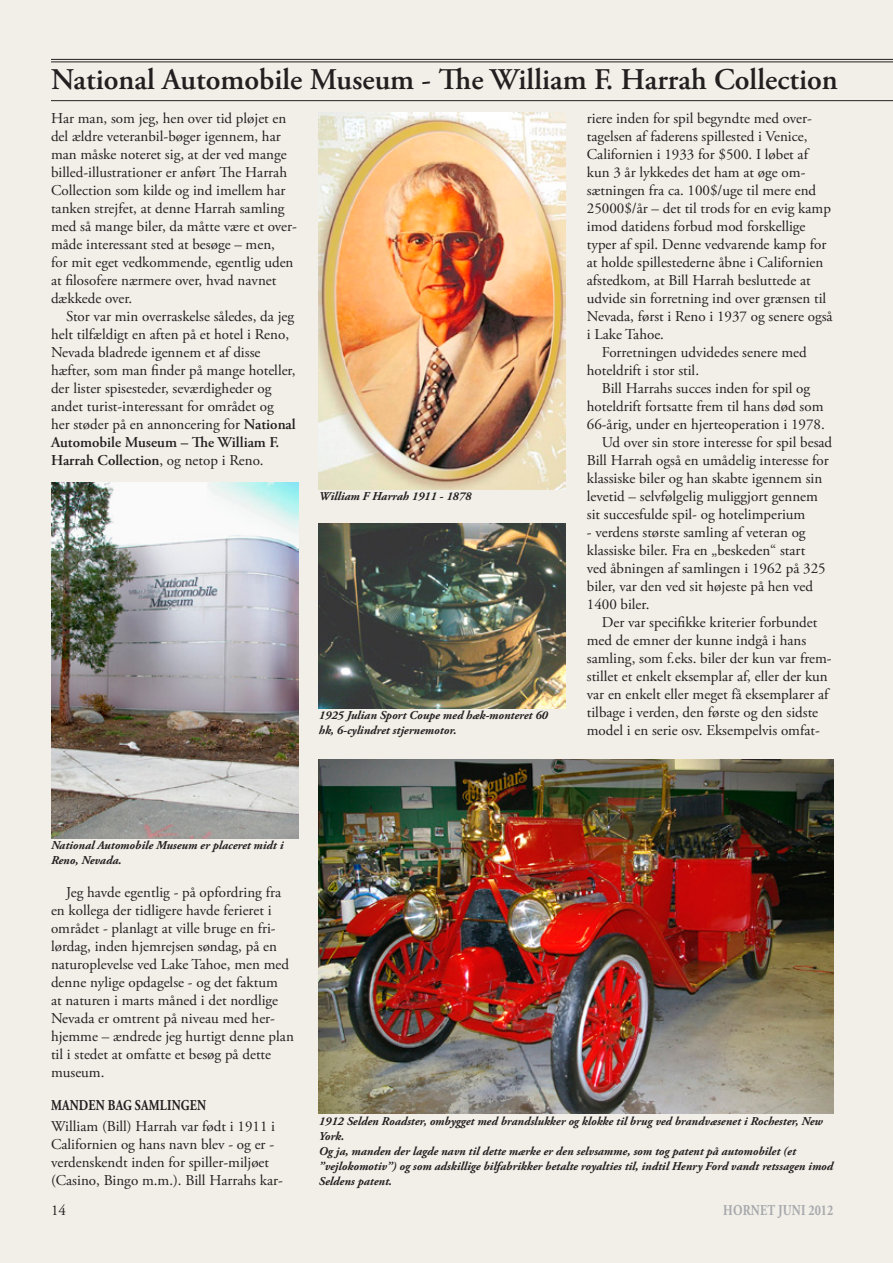
<style>
.page{position:relative;width:893px;height:1263px;background:#f1efe8}
.page>*{position:absolute;margin:0;border:0;box-sizing:border-box;transform-origin:0 0}
.t1{font:600 30px "Adobe Garamond Pro";color:#231f20}
.t2{font:15px/18px "Adobe Garamond Pro";color:#231f20}
.t3{font:700 15px "Adobe Garamond Pro";letter-spacing:.015em;color:#231f20;scale:.8 1}
.t4{font:700 15px "Adobe Garamond Pro";letter-spacing:.015em;color:#a8a9ad;scale:.8 1}
.t5{font:italic 700 12px/15px "Adobe Garamond Pro";color:#231f20}
.s1{font-weight:600}
</style>
<div class="page">
<hr style="left:51px;top:59px;width:842px;height:1px;background:#231f20">
<hr style="left:51px;top:62px;width:842px;height:1px;background:#231f20">
<hr style="left:51px;top:100px;width:842px;height:1px;background:#231f20">
<img style="left:319px;top:523px;width:247px;height:185px">
<img style="left:319px;top:759px;width:514px;height:354px">
<img style="left:319px;top:113px;width:247px;height:376px">
<img style="left:51px;top:483px;width:247px;height:355px">
<h1 class="t1" style="left:51px;top:62px;width:788px">National Automobile Museum - The William F. Harrah Collection</h1>
<p class="t2" style="left:51px;top:109px;width:247px">Har man, som jeg, hen over tid pløjet en del ældre veteranbil-bøger igennem, har man måske noteret sig, at der ved mange billed-illustrationer er anført The Harrah Collection som kilde og ind imellem har tanken strejfet, at denne Harrah samling med så mange biler, da måtte være et over&shy;måde interessant sted at besøge – men,<br>for mit eget vedkommende, egentlig uden at filosofere nærmere over, hvad navnet dækkede over.</p>
<p class="t2" style="left:51px;top:307px;width:246px;text-indent:15px">Stor var min overraskelse således, da jeg helt tilfældigt en aften på et hotel i Reno, Nevada bladrede igennem et af disse hæfter, som man finder på mange hoteller, der lister spisesteder, seværdigheder og andet turist-interessant for området og her støder på en annoncering for <span class="s1">National Automobile Museum – The William F.<br>Harrah Collection</span>, og netop i Reno.</p>
<p class="t2" style="left:587px;top:109px;width:227px">riere inden for spil begyndte med over-</p>
<p class="t2" style="left:587px;top:127px;width:222px">tagelsen af faderens spillested i Venice,</p>
<p class="t2" style="left:587px;top:145px;width:223px">Californien i 1933 for $500. I løbet af</p>
<p class="t2" style="left:587px;top:163px;width:220px">kun 3 år lykkedes det ham at øge om-</p>
<p class="t2" style="left:587px;top:181px;width:231px">sætningen fra ca. 100$/uge til mere end</p>
<p class="t2" style="left:587px;top:199px;width:246px">25000$/år – det til trods for en evig kamp</p>
<p class="t2" style="left:587px;top:217px;width:220px">imod datidens forbud mod forskellige</p>
<p class="t2" style="left:587px;top:235px;width:241px">typer af spil. Denne vedvarende kamp for</p>
<p class="t2" style="left:587px;top:253px;width:238px">at holde spillestederne åbne i Californien</p>
<p class="t2" style="left:587px;top:271px;width:225px">afstedkom, at Bill Harrah besluttede at</p>
<p class="t2" style="left:587px;top:289px;width:241px">udvide sin forretning ind over grænsen til</p>
<p class="t2" style="left:587px;top:307px;width:247px">Nevada, først i Reno i 1937 og senere også</p>
<p class="t2" style="left:587px;top:325px;width:79px">i Lake Tahoe.</p>
<p class="t2" style="left:602px;top:343px;width:206px">Forretningen udvidedes senere med</p>
<p class="t2" style="left:587px;top:361px;width:114px">hoteldrift i stor stil.</p>
<p class="t2" style="left:602px;top:379px;width:210px">Bill Harrahs succes inden for spil og</p>
<p class="t2" style="left:587px;top:397px;width:238px">hoteldrift fortsatte frem til hans død som</p>
<p class="t2" style="left:587px;top:415px;width:240px">66-årig, under en hjerteoperation i 1978.</p>
<p class="t2" style="left:602px;top:433px;width:232px">Ud over sin store interesse for spil besad</p>
<p class="t2" style="left:587px;top:451px;width:243px">Bill Harrah også en umådelig interesse for</p>
<p class="t2" style="left:587px;top:469px;width:237px">klassiske biler og han skabte igennem sin</p>
<p class="t2" style="left:587px;top:487px;width:233px">levetid – selvfølgelig muliggjort gennem</p>
<p class="t2" style="left:587px;top:505px;width:220px">sit succesfulde spil- og hotelimperium</p>
<p class="t2" style="left:587px;top:523px;width:240px">- verdens største samling af veteran og klassiske biler. Fra en „beskeden“ start ved åbningen af samlingen i 1962 på 325 biler, var den ved sit højeste på hen ved 1400 biler.</p>
<p class="t2" style="left:587px;top:613px;width:246px;text-indent:15px">Der var specifikke kriterier forbundet med de emner der kunne indgå i hans samling, som f.eks. biler der kun var frem&shy;stillet et enkelt eksemplar af, eller der kun var en enkelt eller meget få eksemplarer af tilbage i verden, den første og den sidste model i en serie osv. Eksempelvis omfat-</p>
<p class="t5" style="left:319px;top:489px;width:154px">William F Harrah 1911 - 1878</p>
<p class="t5" style="left:319px;top:708px;width:230px">1925 Julian Sport Coupe med hæk-monteret 60 hk, 6-cylindret stjernemotor.</p>
<p class="t5" style="left:51px;top:838px;width:234px">National Automobile Museum er placeret midt i<br>Reno, Nevada.</p>
<p class="t2" style="left:51px;top:884px;width:244px;text-indent:15px">Jeg havde egentlig - på opfordring fra en kollega der tidligere havde ferieret i området - planlagt at ville bruge en fri&shy;lørdag, inden hjemrejsen søndag, på en naturoplevelse ved Lake Tahoe, men med denne nylige opdagelse - og det faktum<br>at naturen i marts måned i det nordlige Nevada er omtrent på niveau med her&shy;hjemme – ændrede jeg hurtigt denne plan til i stedet at omfatte et besøg på dette museum.</p>
<p class="t3" style="left:51px;top:1097px;width:185px">MANDEN BAG SAMLINGEN</p>
<p class="t2" style="left:51px;top:1118px;width:233px">William (Bill) Harrah var født i 1911 i Californien og hans navn blev - og er - verdenskendt inden for spiller-miljøet (Casino, Bingo m.m.). Bill Harrahs kar-</p>
<p class="t5" style="left:319px;top:1113px;width:516px">1912 Selden Roadster, ombygget med brandslukker og klokke til brug ved brandvæsenet i Rochester, New York.<br>Og ja, manden der lagde navn til dette mærke er den selvsamme, som tog patent på automobilet (et ”vejlokomotiv”) og som adskillige bilfabrikker betalte royalties til, indtil Henry Ford vandt retssagen imod Seldens patent.</p>
<p class="t2" style="left:51px;top:1202px;width:16px">14</p>
<p class="t4" style="left:723px;top:1202px;width:139px">HORNET JUNI 2012</p>
</div>
